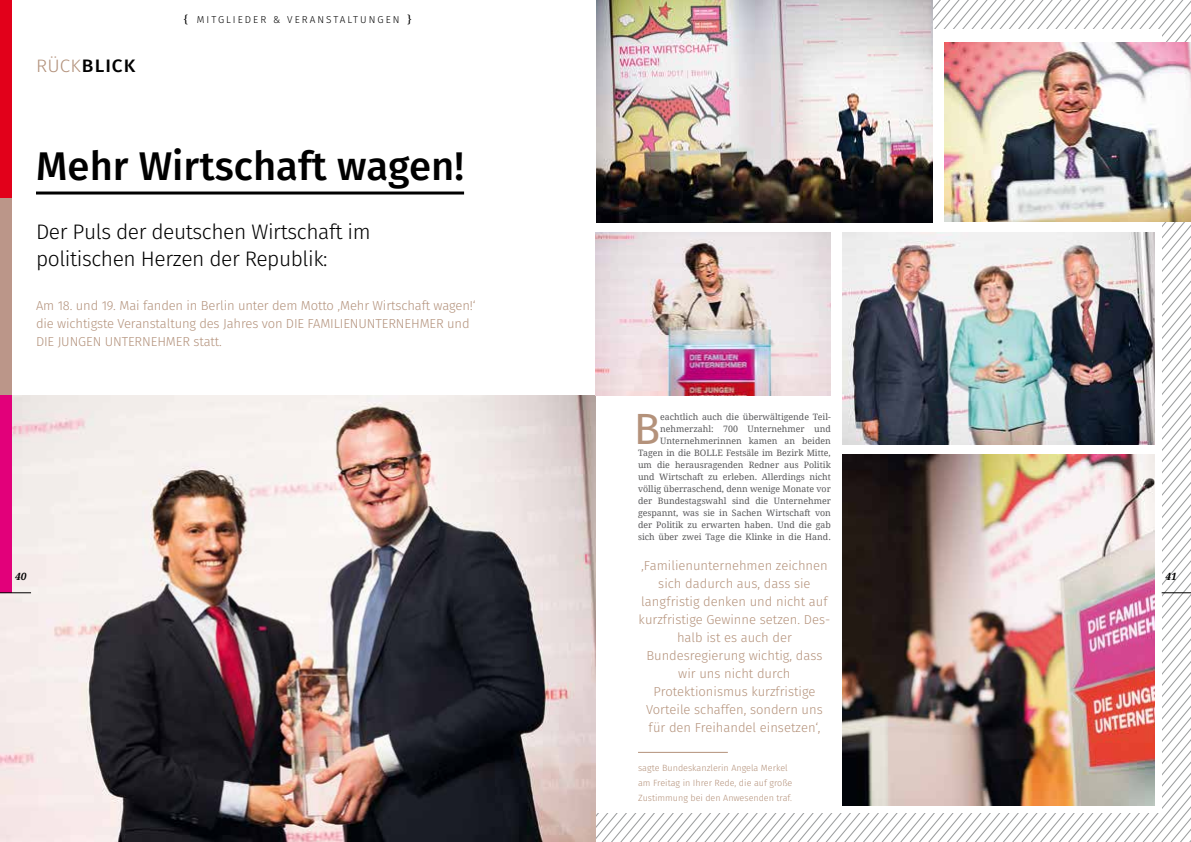
<style>
.page{position:relative;width:1191px;height:842px;background:#fff}
.page>*{position:absolute;margin:0;border:0;box-sizing:border-box;transform-origin:0 0}
.t1{font:43.6px "Fira Sans";color:#b4927b}
.t2{font:500 40px "Fira Sans";color:#000}
.t3{font:300 21px/27px "Fira Sans";letter-spacing:-.02em;color:#000}
.t4{font:500 18px "Fira Sans";letter-spacing:.07em;color:#000;scale:1.05 1}
.t5{font:300 13px/18px "Fira Sans";color:#b4927b;text-align:center}
.t6{font:300 13px/18px "Fira Sans";letter-spacing:-.01em;color:#b3927c}
.t7{font:300 10px "Fira Sans";letter-spacing:.2em;color:#000}
.t8{font:italic 700 10px "Noto Serif";color:#000}
.t9{font:300 9px/15px "Fira Sans";color:#b4927b}
.t10{font:8.8px/12px "Droid Serif";color:#58585a;text-align:right}
.s1{font-weight:300;color:#b3927c}
.s2{font-family:"Noto Serif";font-weight:400;font-size:11px}
</style>
<div class="page">
<hr style="left:36px;top:192px;width:428px;height:3px;background:#000">
<svg style="left:804px;top:287px;width:387px;height:555px"></svg>
<svg style="left:903px;top:359px;width:288px;height:483px"></svg>
<div style="left:596px;top:29px;width:565px;height:783px;background:#fff"></div>
<hr style="left:638px;top:752px;width:90px;height:1px;background:#b4927b">
<img style="left:0;top:395px;width:595px;height:447px">
<img style="left:596px;top:0;width:337px;height:222px">
<img style="left:945px;top:42px;width:246px;height:180px">
<img style="left:842px;top:233px;width:313px;height:211px">
<img style="left:595px;top:233px;width:236px;height:163px">
<img style="left:842px;top:455px;width:313px;height:351px">
<hr style="left:1161px;top:592px;width:30px;height:1px;background:#000">
<div style="left:0;top:0;width:12px;height:199px;background:#e2001a"></div>
<div style="left:0;top:198px;width:12px;height:198px;background:#bb9689"></div>
<div style="left:0;top:395px;width:12px;height:197px;background:#e2007a"></div>
<hr style="left:0;top:592px;width:31px;height:1px;background:#000">
<h3 class="t4" style="left:36px;top:53px;width:96px"><span class="s1">RÜCK</span>BLICK</h3>
<p class="t7" style="left:183px;top:13px;width:230px"><span class="s2">{</span> MITGLIEDER &amp; VERANSTALTUNGEN <span class="s2">}</span></p>
<h2 class="t2" style="left:36px;top:138px;width:429px">Mehr Wirtschaft wagen!</h2>
<h3 class="t3" style="left:36px;top:219px;width:336px">Der Puls der deutschen Wirtschaft im politischen Herzen der Republik:</h3>
<h3 class="t6" style="left:36px;top:298px;width:441px">Am 18. und 19. Mai fanden in Berlin unter dem Motto ‚Mehr Wirtschaft wagen!‘ die wichtigste Veranstaltung des Jahres von DIE FAMILIENUNTERNEHMER und<br>DIE JUNGEN UNTERNEHMER statt.</h3>
<p class="t10" style="left:638px;top:411px;width:194px">eachtlich auch die überwältigende Teil&shy;nehmerzahl: 700 Unternehmer und Unternehmerinnen kamen an beiden Tagen in die BOLLE Festsäle im Bezirk Mitte, um die herausragenden Redner aus Politik und Wirtschaft zu erleben. Allerdings nicht völlig überraschend, denn wenige Monate vor der Bundestagswahl sind die Unternehmer gespannt, was sie in Sachen Wirtschaft von der Politik zu erwarten haben. Und die gab sich über zwei Tage die Klinke in die Hand.</p>
<p class="t5" style="left:638px;top:557px;width:193px">‚Familienunternehmen zeichnen sich dadurch aus, dass sie langfristig denken und nicht auf kurzfristige Gewinne setzen. Des&shy;halb ist es auch der<br>Bundesregierung wichtig, dass wir uns nicht durch<br>Protektionismus kurzfristige<br>Vorteile schaffen, sondern uns für den Freihandel einsetzen‘,</p>
<p class="t9" style="left:638px;top:761px;width:156px">sagte Bundeskanzlerin Angela Merkel am Freitag in Ihrer Rede, die auf große<br>Zustimmung bei den Anwesenden traf.</p>
<h1 class="t1" style="left:633px;top:398px;width:28px">B</h1>
<p class="t8" style="left:15px;top:569px;width:13px">40</p>
<p class="t8" style="left:1165px;top:569px;width:13px">41</p>
</div>
